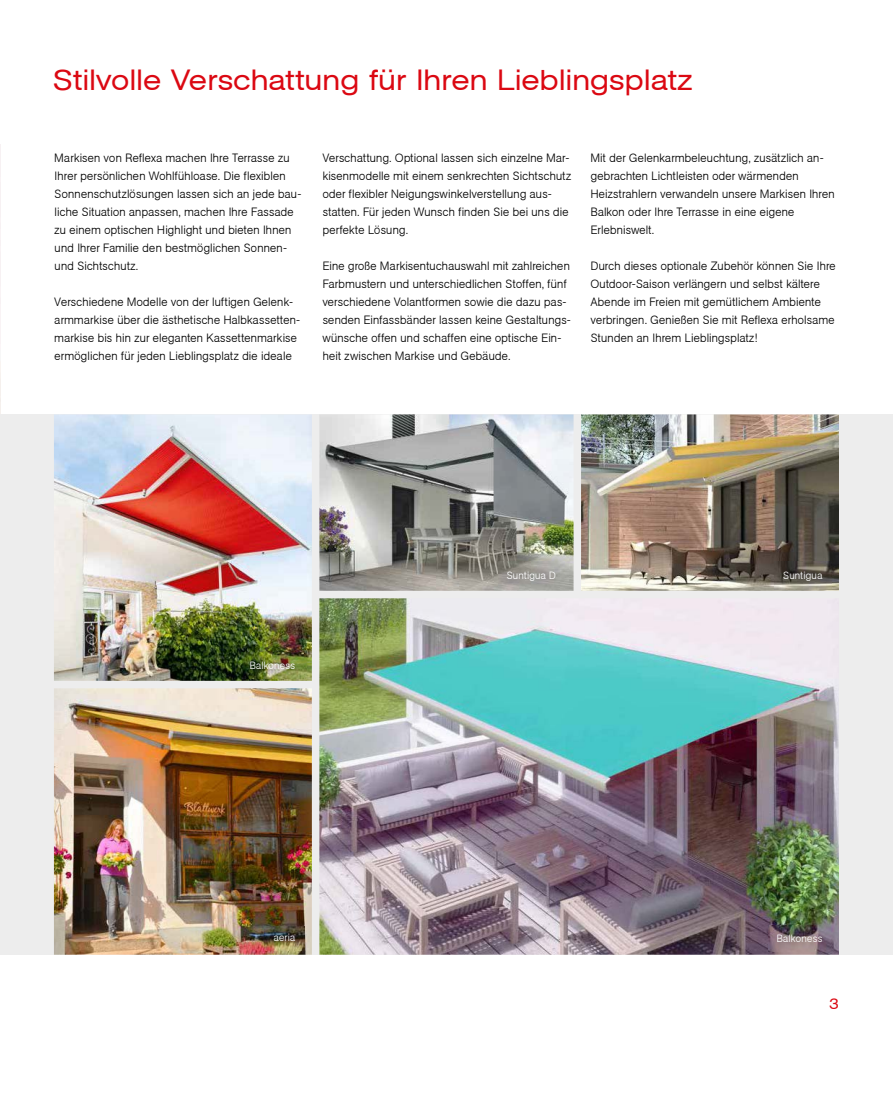
<style>
.page{position:relative;width:893px;height:1106px;background:#fff}
.page>*{position:absolute;margin:0;border:0;box-sizing:border-box;transform-origin:0 0}
.t1{font:28.5px "Agba Extended Normal";letter-spacing:.02em;color:#db0812}
.t2{font:15px "Agba Extended Normal";color:#db0812}
.t3{font:700 12px/18px "Agba Small";letter-spacing:.01em;color:#000}
.t4{font:700 10.5px "Agba Small";letter-spacing:.015em;color:#fff}
</style>
<div class="page">
<img style="left:0;top:145px;width:1px;height:809px">
<div style="left:1px;top:414px;width:892px;height:540px;background:#ededed"></div>
<img style="left:54px;top:414px;width:258px;height:267px">
<img style="left:319px;top:414px;width:255px;height:177px">
<img style="left:581px;top:414px;width:258px;height:177px">
<img style="left:319px;top:598px;width:520px;height:356px">
<img style="left:54px;top:688px;width:258px;height:266px">
<img style="left:775px;top:562px;width:56px;height:27px">
<img style="left:498px;top:562px;width:67px;height:27px">
<img style="left:768px;top:925px;width:63px;height:26px">
<img style="left:241px;top:652px;width:63px;height:26px">
<img style="left:265px;top:926px;width:39px;height:24px">
<h1 class="t1" style="left:54px;top:64px;width:640px">Stilvolle Verschattung für Ihren Lieblingsplatz</h1>
<p class="t3" style="left:55px;top:149px;width:248px">Markisen von Reflexa machen Ihre Terrasse zu Ihrer persönlichen Wohlfühloase. Die flexiblen Sonnenschutzlösungen lassen sich an jede bau&shy;liche Situation anpassen, machen Ihre Fassade zu einem optischen Highlight und bieten Ihnen und Ihrer Familie den bestmöglichen Sonnen&shy;und Sichtschutz.</p>
<p class="t3" style="left:55px;top:293px;width:247px">Verschiedene Modelle von der luftigen Gelenk&shy;armmarkise über die ästhetische Halbkassetten&shy;markise bis hin zur eleganten Kassettenmarkise ermöglichen für jeden Lieblingsplatz die ideale</p>
<p class="t3" style="left:323px;top:149px;width:250px">Verschattung. Optional lassen sich einzelne Mar&shy;kisenmodelle mit einem senkrechten Sichtschutz oder flexibler Neigungswinkelverstellung aus&shy;statten. Für jeden Wunsch finden Sie bei uns die perfekte Lösung.</p>
<p class="t3" style="left:323px;top:257px;width:250px">Eine große Markisentuchauswahl mit zahlreichen Farbmustern und unterschiedlichen Stoffen, fünf verschiedene Volantformen sowie die dazu pas&shy;senden Einfassbänder lassen keine Gestaltungs&shy;wünsche offen und schaffen eine optische Ein&shy;heit zwischen Markise und Gebäude.</p>
<p class="t3" style="left:591px;top:149px;width:246px">Mit der Gelenkarmbeleuchtung, zusätzlich an&shy;gebrachten Lichtleisten oder wärmenden Heizstrahlern verwandeln unsere Markisen Ihren Balkon oder Ihre Terrasse in eine eigene Erlebniswelt.</p>
<p class="t3" style="left:591px;top:257px;width:247px">Durch dieses optionale Zubehör können Sie Ihre Outdoor-Saison verlängern und selbst kältere Abende im Freien mit gemütlichem Ambiente verbringen. Genießen Sie mit Reflexa erholsame Stunden an Ihrem Lieblingsplatz!</p>
<p class="t4" style="left:250px;top:659px;width:47px">Balkoness</p>
<p class="t4" style="left:507px;top:569px;width:51px">Suntigua D</p>
<p class="t4" style="left:783px;top:569px;width:41px">Suntigua</p>
<p class="t4" style="left:274px;top:931px;width:23px">aeria</p>
<p class="t4" style="left:777px;top:932px;width:47px">Balkoness</p>
<p class="t2" style="left:830px;top:994px;width:11px">3</p>
</div>
